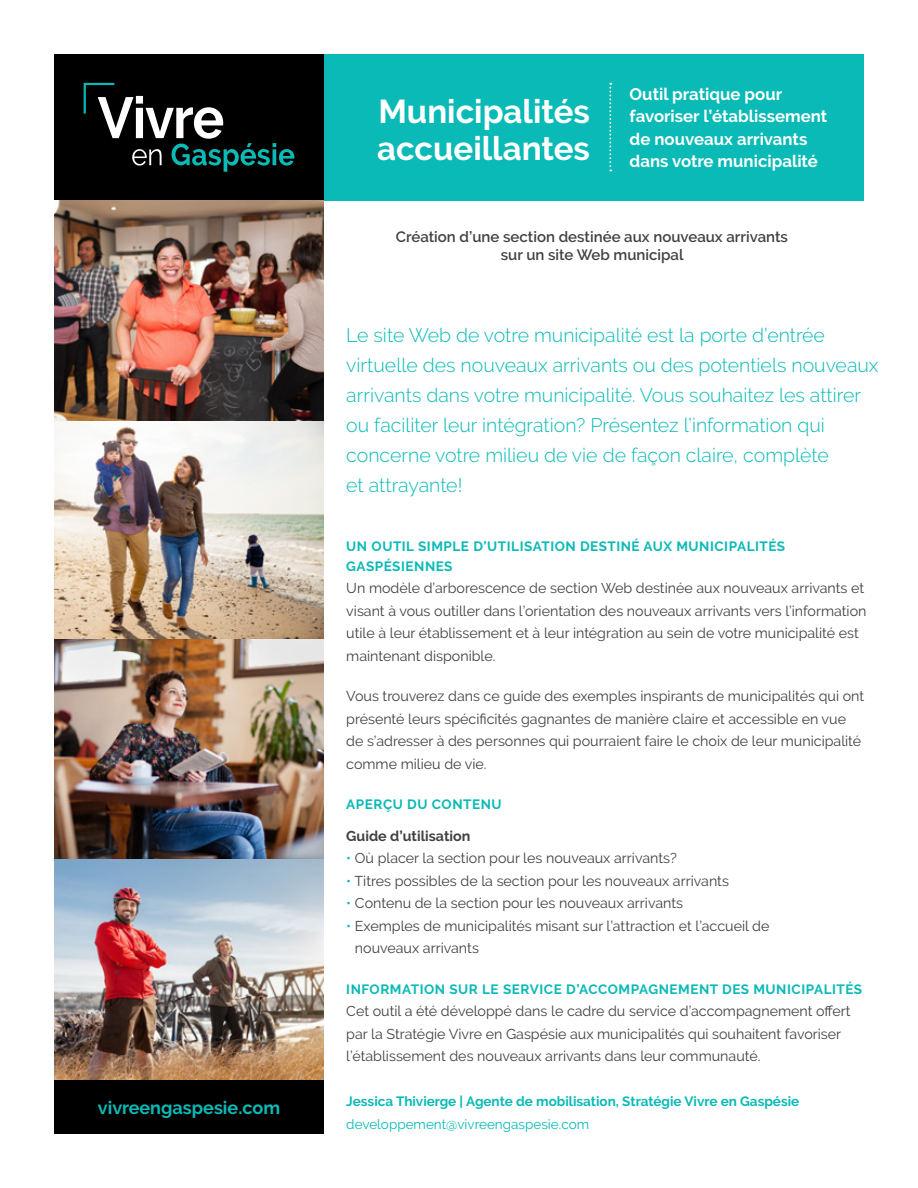
<style>
.page{position:relative;width:918px;height:1188px;background:#fff}
.page>*{position:absolute;margin:0;border:0;box-sizing:border-box;transform-origin:0 0}
.t1{font:700 33px/37.5px "Raleway";color:#fff}
.t2{font:300 19.5px/30px "Raleway";color:#09bab6}
.t3{font:700 18px "Raleway";color:#09bab6}
.t4{font:700 16.8px/22.5px "Raleway";color:#fff}
.t5{font:600 15px/18px "Raleway";color:#414042;text-align:center}
.t6{font:14.25px/22.5px "Raleway";color:#414042}
.t7{font:700 14.25px "Raleway";color:#414042}
.t8{font:700 13.5px/19.5px "Raleway";letter-spacing:.04em;color:#09bab6}
.t9{font:700 13.5px "Raleway";color:#09bab6}
.t10{font:13.5px "Raleway";color:#09bab6}
.s1{color:#09bab6}
</style>
<div class="page">
<div style="left:324px;top:54px;width:540px;height:147px;background:#09bab6"></div>
<div style="left:54px;top:54px;width:270px;height:147px;background:#000"></div>
<svg style="left:84px;top:83px;width:210px;height:89px"></svg>
<svg style="left:609px;top:83px;width:2px;height:88px"></svg>
<div style="left:54px;top:1079px;width:270px;height:55px;background:#000"></div>
<img style="left:54px;top:201px;width:270px;height:878px">
<p class="t3" style="left:98px;top:1097px;width:184px">vivreengaspesie.com</p>
<h1 class="t1" style="left:377px;top:92px;width:214px">Municipalités accueillantes</h1>
<p class="t4" style="left:630px;top:83px;width:199px">Outil pratique pour favoriser l’établissement de nouveaux arrivants dans votre municipalité</p>
<p class="t5" style="left:396px;top:228px;width:394px">Création d’une section destinée aux nouveaux arrivants sur un site Web municipal</p>
<p class="t2" style="left:346px;top:320px;width:534px">Le site Web de votre municipalité est la porte d’entrée virtuelle des nouveaux arrivants ou des potentiels nouveaux arrivants dans votre municipalité. Vous souhaitez les attirer ou faciliter leur intégration? Présentez l’information qui concerne votre milieu de vie de façon claire, complète<br>et attrayante!</p>
<p class="t8" style="left:346px;top:537px;width:440px">UN OUTIL SIMPLE D’UTILISATION DESTINÉ AUX MUNICIPALITÉS<br>GASPÉSIENNES</p>
<p class="t6" style="left:346px;top:577px;width:522px">Un modèle d’arborescence de section Web destinée aux nouveaux arrivants et visant à vous outiller dans l’orientation des nouveaux arrivants vers l’information utile à leur établissement et à leur intégration au sein de votre municipalité est maintenant disponible.</p>
<p class="t6" style="left:346px;top:685px;width:520px">Vous trouverez dans ce guide des exemples inspirants de municipalités qui ont présenté leurs spécificités gagnantes de manière claire et accessible en vue de s’adresser à des personnes qui pourraient faire le choix de leur municipalité comme milieu de vie.</p>
<p class="t8" style="left:346px;top:795px;width:157px">APERÇU DU CONTENU</p>
<p class="t7" style="left:346px;top:828px;width:126px">Guide d’utilisation</p>
<p class="t6" style="left:346px;top:847px;width:332px"><span class="s1">•</span> Où placer la section pour les nouveaux arrivants?</p>
<p class="t6" style="left:346px;top:869px;width:384px"><span class="s1">•</span> Titres possibles de la section pour les nouveaux arrivants</p>
<p class="t6" style="left:346px;top:892px;width:338px"><span class="s1">•</span> Contenu de la section pour les nouveaux arrivants</p>
<p class="t6" style="left:355px;top:914px;width:416px;text-indent:-9px"><span class="s1">•</span> Exemples de municipalités misant sur l’attraction et l’accueil de nouveaux arrivants</p>
<p class="t8" style="left:346px;top:979px;width:517px">INFORMATION SUR LE SERVICE D’ACCOMPAGNEMENT DES MUNICIPALITÉS</p>
<p class="t6" style="left:346px;top:1000px;width:506px">Cet outil a été développé dans le cadre du service d’accompagnement offert par la Stratégie Vivre en Gaspésie aux municipalités qui souhaitent favoriser l’établissement des nouveaux arrivants dans leur communauté.</p>
<p class="t9" style="left:346px;top:1094px;width:454px">Jessica Thivierge | Agente de mobilisation, Stratégie Vivre en Gaspésie</p>
<p class="t10" style="left:346px;top:1116px;width:244px">developpement@vivreengaspesie.com</p>
</div>
